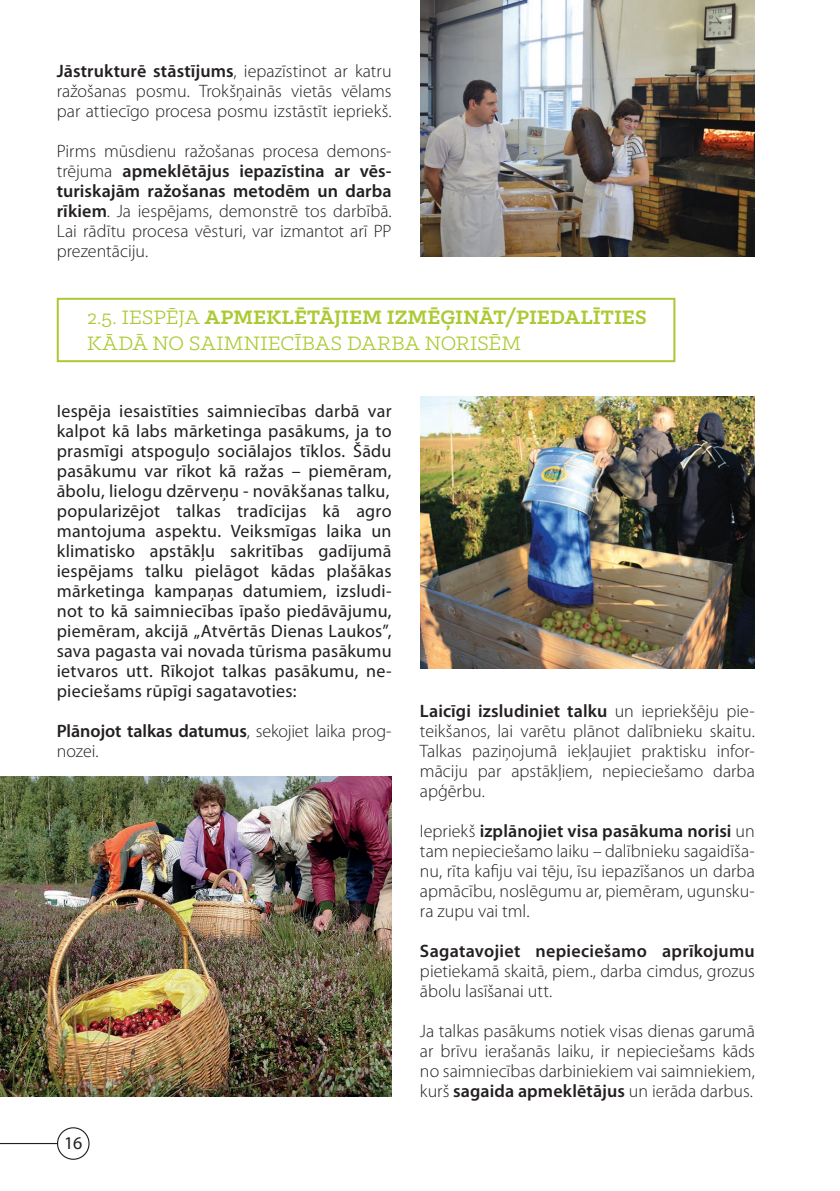
<style>
.page{position:relative;width:840px;height:1191px;background:#fff}
.page>*{position:absolute;margin:0;border:0;box-sizing:border-box;transform-origin:0 0}
.t1{font:22px/26px "Klinic Slab";letter-spacing:.01em;color:#aac932}
.t2{font:300 18px/20px "Myriad Pro";color:#231f20;text-align:justify}
.t3{font:18px/20px "Myriad Pro";letter-spacing:.01em;color:#231f20;text-align:justify}
.t4{font:600 18px "Myriad Pro";letter-spacing:.015em;color:#231f20}
.s1{font-weight:600}
.s2{font-weight:700}
</style>
<div class="page">
<img style="left:420px;top:0;width:334px;height:257px">
<div style="left:57px;top:298px;width:618px;height:64px;border:2px solid #aac932"></div>
<img style="left:0;top:777px;width:391px;height:319px">
<img style="left:420px;top:397px;width:334px;height:271px">
<div style="left:57px;top:1127px;width:32px;height:32px;border:1px solid #231f20;border-radius:50%"></div>
<hr style="left:0;top:1143px;width:58px;height:1px;background:#231f20">
<p class="t2" style="left:57px;top:61px;width:336px"><span class="s1">Jāstrukturē stāstījums</span>, iepazīstinot ar katru ražošanas posmu. Trokšņainās vietās vēlams par attiecīgo procesa posmu izstāstīt iepriekš.</p>
<p class="t2" style="left:57px;top:141px;width:336px">Pirms mūsdienu ražošanas procesa demons&shy;trējuma <span class="s1">apmeklētājus iepazīstina ar vēs&shy;turiskajām ražošanas metodēm un darba rīkiem</span>. Ja iespējams, demonstrē tos darbībā.<br>Lai rādītu procesa vēsturi, var izmantot arī PP prezentāciju.</p>
<p class="t1" style="left:87px;top:303px;width:561px">2.5. IESPĒJA <span class="s2">APMEKLĒTĀJIEM IZMĒĢINĀT/PIEDALĪTIES<br></span>KĀDĀ NO SAIMNIECĪBAS DARBA NORISĒM</p>
<p class="t3" style="left:57px;top:400px;width:336px">Iespēja iesaistīties saimniecības darbā var kalpot kā labs mārketinga pasākums, ja to prasmīgi atspoguļo sociālajos tīklos. Šādu pasākumu var rīkot kā ražas – piemēram, ābolu, lielogu dzērveņu - novākšanas talku, popularizējot talkas tradīcijas kā agro mantojuma aspektu. Veiksmīgas laika un klimatisko apstākļu sakritības gadījumā iespējams talku pielāgot kādas plašākas mārketinga kampaņas datumiem, izsludi&shy;not to kā saimniecības īpašo piedāvājumu, piemēram, akcijā „Atvērtās Dienas Laukos”, sava pagasta vai novada tūrisma pasākumu ietvaros utt. Rīkojot talkas pasākumu, ne&shy;pieciešams rūpīgi sagatavoties:</p>
<p class="t2" style="left:57px;top:721px;width:336px"><span class="s1">Plānojot talkas datumus</span>, sekojiet laika prog&shy;nozei.</p>
<p class="t3" style="left:64px;top:1132px;width:20px">16</p>
<p class="t2" style="left:420px;top:701px;width:336px"><span class="s1">Laicīgi izsludiniet talku</span> un iepriekšēju pie&shy;teikšanos, lai varētu plānot dalībnieku skaitu.<br>Talkas paziņojumā iekļaujiet praktisku infor&shy;māciju par apstākļiem, nepieciešamo darba apģērbu.</p>
<p class="t2" style="left:420px;top:821px;width:336px">Iepriekš <span class="s1">izplānojiet visa pasākuma norisi</span> un tam nepieciešamo laiku – dalībnieku sagaidīša&shy;nu, rīta kafiju vai tēju, īsu iepazīšanos un darba apmācību, noslēgumu ar, piemēram, ugunsku&shy;ra zupu vai tml.</p>
<p class="t4" style="left:420px;top:941px;width:336px">Sagatavojiet nepieciešamo aprīkojumu</p>
<p class="t2" style="left:420px;top:961px;width:336px">pietiekamā skaitā, piem., darba cimdus, grozus ābolu lasīšanai utt.</p>
<p class="t2" style="left:420px;top:1021px;width:336px">Ja talkas pasākums notiek visas dienas garumā ar brīvu ierašanās laiku, ir nepieciešams kāds no saimniecības darbiniekiem vai saimniekiem, kurš <span class="s1">sagaida apmeklētājus</span> un ierāda darbus.</p>
</div>
